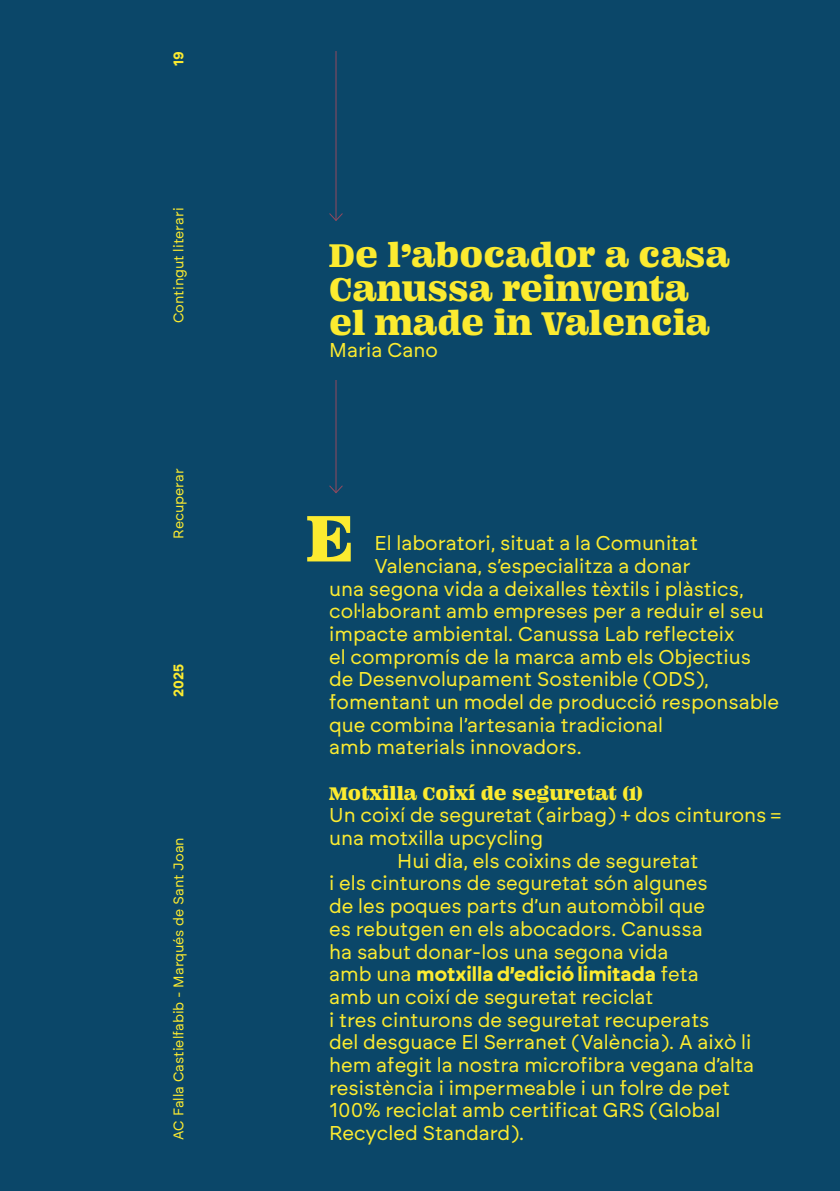
<style>
.page{position:relative;width:840px;height:1191px;background:#fff}
.page>*{position:absolute;margin:0;border:0;box-sizing:border-box;transform-origin:0 0}
.t1{font:72px "Ohno Fatface 12 Pt";color:#fceb30}
.t2{font:36px/34px "Ohno Fatface 12 Pt";color:#fceb30}
.t3{font:20px "Brockmann";color:#fceb30}
.t4{font:700 20px "Brockmann";color:#fceb30}
.t5{font:20px "Ohno Fatface 12 Pt";color:#fceb30}
.t6{font:14px "Brockmann";color:#fceb30}
.t7{font:700 14px "Brockmann";color:#fceb30}
.s1{font-weight:400}
</style>
<div class="page">
<div style="left:0;top:0;width:839px;height:1191px;background:#0b4769"></div>
<hr style="left:335px;top:380px;width:1px;height:112px;background:#93495e">
<svg style="left:329px;top:484px;width:14px;height:10px"></svg>
<hr style="left:335px;top:51px;width:1px;height:169px;background:#93495e">
<svg style="left:329px;top:212px;width:14px;height:9px"></svg>
<p class="t7" style="left:170px;top:66px;width:16px;rotate:-90deg">19</p>
<p class="t6" style="left:170px;top:323px;width:117px;rotate:-90deg">Contingut literari</p>
<p class="t6" style="left:170px;top:539px;width:72px;rotate:-90deg">Recuperar</p>
<p class="t7" style="left:170px;top:697px;width:35px;rotate:-90deg">2025</p>
<p class="t6" style="left:170px;top:1140px;width:304px;rotate:-90deg">AC Falla Castielfabib - Marqués de Sant Joan</p>
<h2 class="t2" style="left:329px;top:236px;width:402px">De l’abocador a casa<br>Canussa reinventa el made in Valencia</h2>
<p class="t3" style="left:329px;top:338px;width:110px">Maria Cano</p>
<h1 class="t1" style="left:306px;top:486px;width:50px">E</h1>
<p class="t3" style="left:374px;top:530px;width:325px">El laboratori, situat a la Comunitat</p>
<p class="t3" style="left:374px;top:553px;width:317px">Valenciana, s’especialitza a donar</p>
<p class="t3" style="left:329px;top:576px;width:416px">una segona vida a deixalles tèxtils i plàstics,</p>
<p class="t3" style="left:329px;top:598px;width:436px">col·laborant amb empreses per a reduir el seu</p>
<p class="t3" style="left:329px;top:621px;width:407px">impacte ambiental. Canussa Lab reflecteix</p>
<p class="t3" style="left:329px;top:644px;width:423px">el compromís de la marca amb els Objectius</p>
<p class="t3" style="left:329px;top:666px;width:381px">de Desenvolupament Sostenible (ODS),</p>
<p class="t3" style="left:329px;top:689px;width:451px">fomentant un model de producció responsable</p>
<p class="t3" style="left:329px;top:712px;width:335px">que combina l’artesania tradicional</p>
<p class="t3" style="left:329px;top:735px;width:254px">amb materials innovadors.</p>
<p class="t5" style="left:329px;top:778px;width:315px">Motxilla Coixí de seguretat (1)</p>
<p class="t3" style="left:329px;top:803px;width:453px">Un coixí de seguretat (airbag) + dos cinturons =</p>
<p class="t3" style="left:329px;top:825px;width:215px">una motxilla upcycling</p>
<p class="t3" style="left:397px;top:848px;width:302px">Hui dia, els coixins de seguretat</p>
<p class="t3" style="left:329px;top:871px;width:380px">i els cinturons de seguretat són algunes</p>
<p class="t3" style="left:329px;top:893px;width:377px">de les poques parts d’un automòbil que</p>
<p class="t3" style="left:329px;top:916px;width:375px">es rebutgen en els abocadors. Canussa</p>
<p class="t3" style="left:329px;top:939px;width:340px">ha sabut donar-los una segona vida</p>
<p class="t4" style="left:329px;top:961px;width:371px"><span class="s1">amb una</span> motxilla d’edició limitada <span class="s1">feta</span></p>
<p class="t3" style="left:329px;top:984px;width:326px">amb un coixí de seguretat reciclat</p>
<p class="t3" style="left:329px;top:1007px;width:381px">i tres cinturons de seguretat recuperats</p>
<p class="t3" style="left:329px;top:1029px;width:423px">del desguace El Serranet (València). A això li</p>
<p class="t3" style="left:329px;top:1052px;width:426px">hem afegit la nostra microfibra vegana d’alta</p>
<p class="t3" style="left:329px;top:1075px;width:402px">resistència i impermeable i un folre de pet</p>
<p class="t3" style="left:329px;top:1097px;width:392px">100% reciclat amb certificat GRS (Global</p>
<p class="t3" style="left:329px;top:1120px;width:196px">Recycled Standard).</p>
</div>
